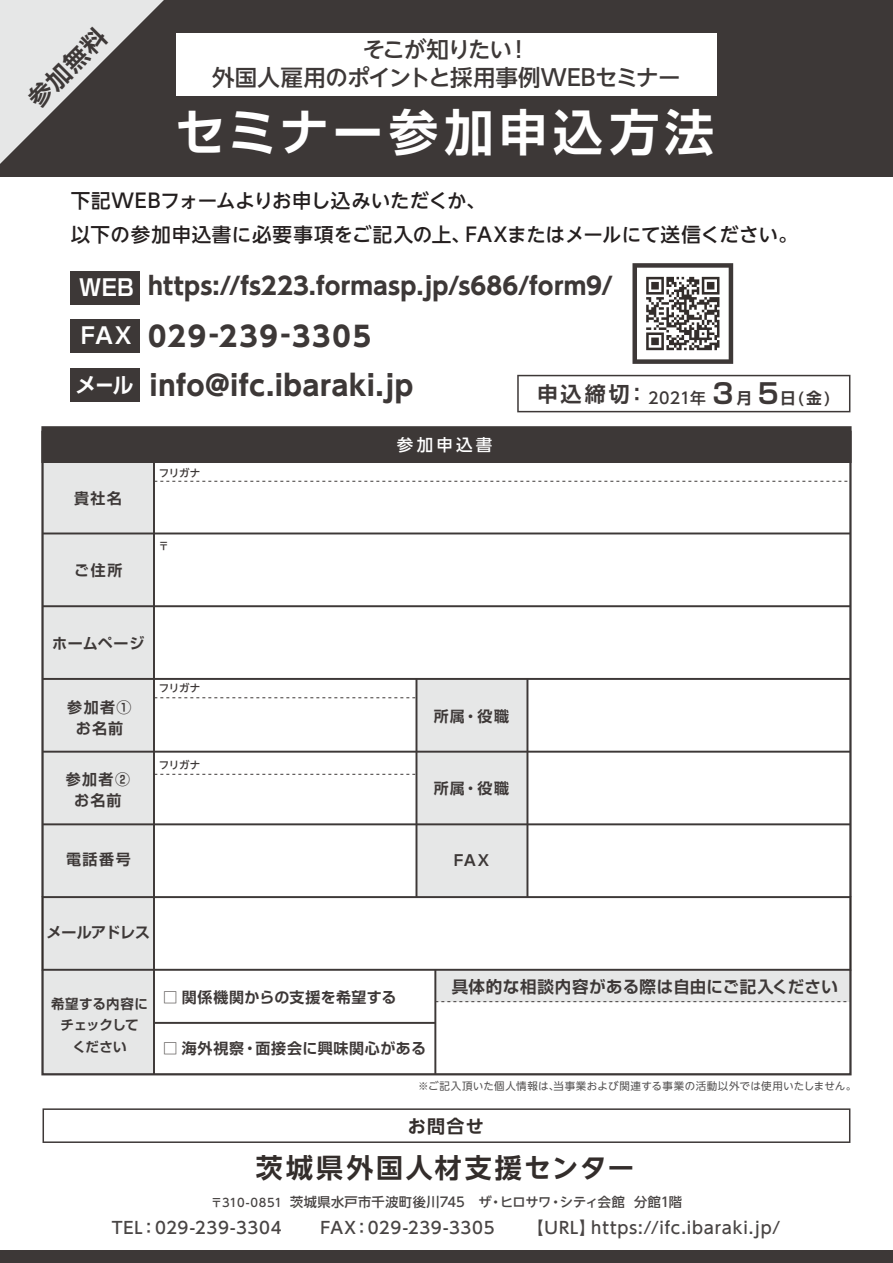
<style>
.page{position:relative;width:893px;height:1263px;background:#fff}
.page>*{position:absolute;margin:0;border:0;box-sizing:border-box;transform-origin:0 0}
.t1{font:700 49.5px "Shin Go Pr 6 N De";letter-spacing:.1em;color:#fff}
.t2{font:700 27.75px/48.9px "UD Shin Go NT Pr 6 N";letter-spacing:.02em;color:#3d3837}
.t3{font:700 27px "UD Shin Go NT Pr 6 N De";letter-spacing:.1em;color:#332d2b}
.t4{font:700 24px "UD Shin Go NT Pr 6 N";letter-spacing:.005em;color:#3d3837}
.t5{font:700 24px "Shin Go Pr 6 N De";color:#3d3837}
.t6{font:500 22.5px/27.6px "UD Shin Go NT Pr 6 N";letter-spacing:-.03em;color:#3d3837;text-align:center}
.t7{font:700 21px "Shin Go Pr 6 N De";color:#3d3837}
.t8{font:500 19.5px/34px "UD Shin Go NT Pr 6 N";letter-spacing:.005em;color:#241f1f}
.t9{font:700 18px "UD Shin Go NT Pr 6 N De";color:#332d2b}
.t10{font:500 16.5px "UD Shin Go NT Pr 6 N";letter-spacing:.05em;color:#494544}
.t11{font:700 16.5px "Shin Go Pr 6 N De";letter-spacing:.025em;color:#3d3837}
.t12{font:500 16.5px "UD Shin Go NT Pr 6 N";letter-spacing:.195em;color:#fff}
.t13{font:700 15px/21.3px "Shin Go Pr 6 N De";letter-spacing:.045em;color:#3d3837;text-align:center}
.t14{font:700 15px "Shin Go Pr 6 N De";letter-spacing:.025em;color:#3d3837}
.t15{font:700 15px "Shin Go Pr 6 N De";letter-spacing:-.005em;color:#3d3837}
.t16{font:700 13.5px/21.3px "Shin Go Pr 6 N De";letter-spacing:.005em;color:#3d3837;text-align:center}
.t17{font:500 13.2px "UD Shin Go NT Pr 6 N";letter-spacing:.01em;color:#494544}
.t18{font:10.5px "UD Shin Go NT Pr 6 N";letter-spacing:.04em;color:#545252}
.t19{font:500 10.5px "UD Shin Go NT Pr 6 N";letter-spacing:-.02em;color:#3d3837}
.s1{font-family:"Shin Go Pr 6 N De";font-size:22.5px;color:#fff}
.s2{font-size:24.9px}
.s3{font-family:"Shin Go Pr 6 N De";font-size:21px;color:#fff}
.s4{font-size:27.6px}
.s5{font-family:"Koz Go Pr 6 N";font-weight:400}
.s6{font-size:11.55px}
</style>
<div class="page">
<div style="left:0;top:0;width:893px;height:177px;background:#3d3837"></div>
<svg style="left:0;top:0;width:164px;height:164px"></svg>
<div style="left:176px;top:33px;width:541px;height:62px;background:#fff"></div>
<div style="left:43px;top:897px;width:111px;height:73px;background:#e6e7e7"></div>
<svg style="left:41px;top:463px;width:811px;height:436px"></svg>
<hr style="left:41px;top:897px;width:3px;height:73px;background:#332d2b">
<svg style="left:41px;top:967px;width:811px;height:109px"></svg>
<hr style="left:849px;top:897px;width:3px;height:73px;background:#332d2b">
<hr style="left:43px;top:896px;width:807px;height:2px;background:#3d3837">
<hr style="left:43px;top:823px;width:807px;height:2px;background:#3d3837">
<hr style="left:43px;top:678px;width:807px;height:2px;background:#3d3837">
<hr style="left:526px;top:679px;width:2px;height:218px;background:#3d3837">
<hr style="left:415px;top:679px;width:2px;height:218px;background:#3d3837">
<hr style="left:153px;top:386px;width:2px;height:689px;background:#3d3837">
<hr style="left:43px;top:605px;width:807px;height:2px;background:#3d3837">
<hr style="left:43px;top:532px;width:807px;height:2px;background:#3d3837">
<hr style="left:43px;top:751px;width:807px;height:2px;background:#3d3837">
<hr style="left:43px;top:969px;width:807px;height:2px;background:#3d3837">
<svg style="left:436px;top:1001px;width:413px;height:1px"></svg>
<svg style="left:155px;top:481px;width:695px;height:1px"></svg>
<svg style="left:155px;top:697px;width:260px;height:1px"></svg>
<svg style="left:155px;top:774px;width:260px;height:1px"></svg>
<div style="left:35px;top:381px;width:823px;height:50px;background:#fff"></div>
<div style="left:41px;top:426px;width:811px;height:37px;background:#3d3837;border:2px solid #3d3837"></div>
<div style="left:71px;top:319px;width:69px;height:33px;background:#3d3837"></div>
<div style="left:71px;top:369px;width:69px;height:33px;background:#3d3837"></div>
<div style="left:71px;top:271px;width:69px;height:33px;background:#3d3837"></div>
<svg style="left:517px;top:375px;width:333px;height:37px"></svg>
<svg style="left:632px;top:263px;width:101px;height:101px"></svg>
<div style="left:0;top:1250px;width:893px;height:13px;background:#3d3837"></div>
<svg style="left:43px;top:1108px;width:807px;height:35px"></svg>
<hr style="left:154px;top:1022px;width:281px;height:2px;background:#3d3837">
<hr style="left:434px;top:970px;width:2px;height:105px;background:#3d3837">
<h3 class="t5" style="left:19px;top:89px;width:100px;rotate:-45deg">参加無料</h3>
<h3 class="t6" style="left:212px;top:35px;width:470px">そこが知りたい！<br>外国人雇用のポイントと採用事例WEBセミナー</h3>
<h1 class="t1" style="left:175px;top:91px;width:541px">セミナー参加申込方法</h1>
<h3 class="t8" style="left:71px;top:183px;width:728px">下記WEBフォームよりお申し込みいただくか、<br>以下の参加申込書に必要事項をご記入の上、FAXまたはメールにて送信ください。</h3>
<h3 class="t4" style="left:79px;top:266px;width:535px"><span class="s1">WEB</span> https://fs223.formasp.jp/s686/form9/</h3>
<h2 class="t2" style="left:76px;top:311px;width:339px"><span class="s1">FAX</span> 029<span class="s2">-</span>239<span class="s2">-</span>3305<br><span class="s3">メール</span> info@ifc.ibaraki.jp</h2>
<p class="t13" style="left:74px;top:487px;width:49px">貴社名</p>
<p class="t13" style="left:74px;top:559px;width:50px">ご住所</p>
<p class="t19" style="left:159px;top:465px;width:43px">フリガナ</p>
<p class="t19" style="left:158px;top:537px;width:12px">〒</p>
<p class="t13" style="left:52px;top:631px;width:94px">ホームページ</p>
<p class="t13" style="left:67px;top:695px;width:66px">参加者①お名前</p>
<p class="t13" style="left:66px;top:768px;width:66px">参加者②お名前</p>
<p class="t19" style="left:159px;top:680px;width:43px">フリガナ</p>
<p class="t19" style="left:159px;top:756px;width:43px">フリガナ</p>
<p class="t13" style="left:66px;top:848px;width:66px">電話番号</p>
<p class="t15" style="left:47px;top:920px;width:105px">メールアドレス</p>
<p class="t12" style="left:397px;top:431px;width:97px">参加申込書</p>
<p class="t13" style="left:434px;top:705px;width:77px">所属・役職</p>
<p class="t13" style="left:434px;top:777px;width:77px">所属・役職</p>
<p class="t13" style="left:454px;top:849px;width:37px">FAX</p>
<h3 class="t7" style="left:537px;top:377px;width:295px">申込締切：<sub>2021年</sub> <span class="s4">3</span><sub>月</sub> <span class="s4">5</span><sub>日(金)</sub></h3>
<p class="t16" style="left:51px;top:993px;width:98px">希望する内容にチェックして<br>ください</p>
<p class="t14" style="left:163px;top:985px;width:235px"><span class="s5">□</span> 関係機関からの支援を希望する</p>
<p class="t13" style="left:163px;top:1037px;width:265px"><span class="s5">□</span> 海外視察・面接会に興味関心がある</p>
<p class="t11" style="left:452px;top:973px;width:388px">具体的な相談内容がある際は自由にご記入ください</p>
<p class="t18" style="left:418px;top:1077px;width:440px">※ご記入頂いた個人情報は、当事業および関連する事業の活動以外では使用いたしません。</p>
<p class="t9" style="left:408px;top:1111px;width:77px">お問合せ</p>
<h3 class="t3" style="left:256px;top:1146px;width:380px">茨城県外国人材支援センター</h3>
<p class="t10" style="left:112px;top:1214px;width:171px">TEL：029-239-3304</p>
<p class="t10" style="left:320px;top:1214px;width:176px">FAX：029-239-3305</p>
<p class="t10" style="left:527px;top:1214px;width:255px">【URL】https://ifc.ibaraki.jp/</p>
<p class="t17" style="left:211px;top:1191px;width:473px"><span class="s6">〒310-0851</span> 茨城県水戸市千波町後川745　ザ・ヒロサワ・シティ会館 分館1階</p>
</div>
